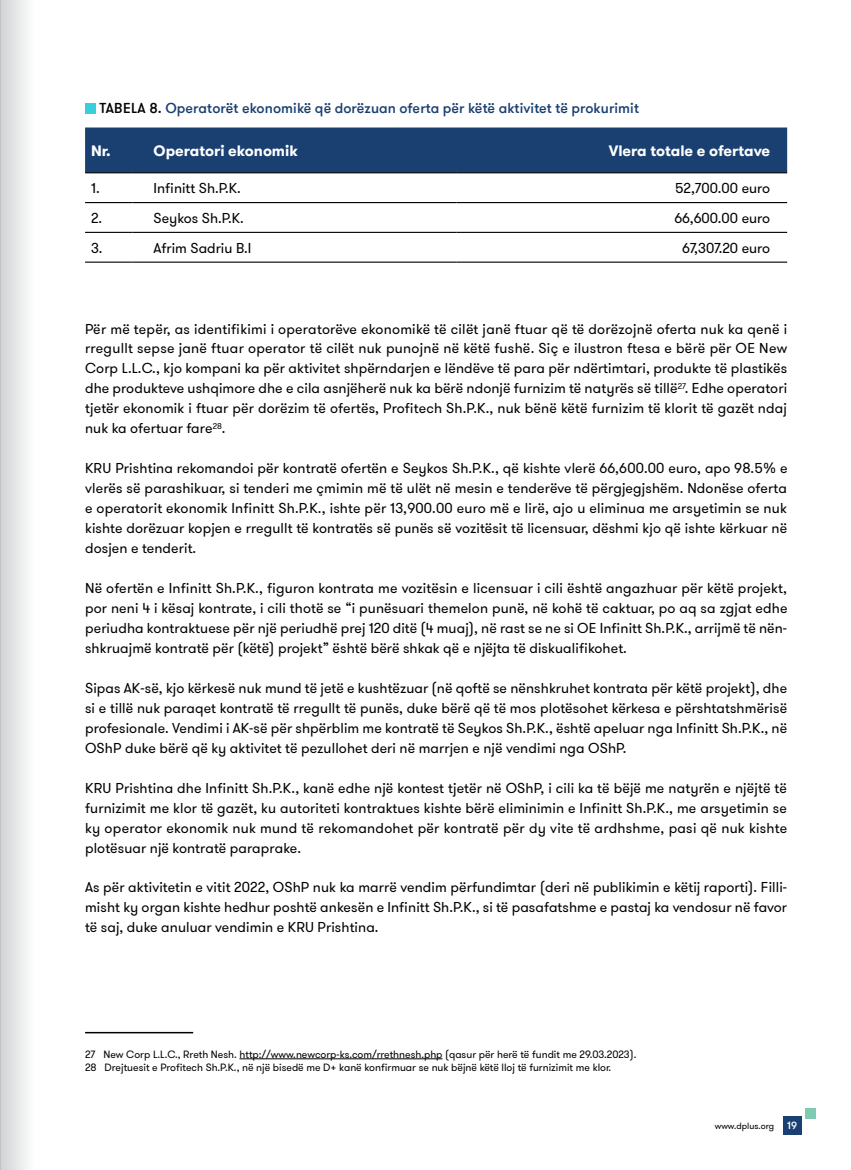
<style>
.page{position:relative;width:851px;height:1170px;background:#fff}
.page>*{position:absolute;margin:0;border:0;box-sizing:border-box;transform-origin:0 0}
.t1{font:700 15px "GT Walsheim Pro";color:#fff}
.t2{font:14.25px/20px "GT Walsheim Pro";letter-spacing:.005em;color:#000;text-align:justify}
.t3{font:500 14.25px "GT Walsheim Pro";letter-spacing:.005em;color:#1a3f71}
.t4{font:10.5px/12.6px "GT Walsheim Pro";color:#000}
.t5{font:9px "GT Walsheim Pro";color:#000}
.s1{color:#000}
.s2{font-weight:500;font-size:10.5px;color:#fff}
</style>
<div class="page">
<div style="left:85px;top:103px;width:11px;height:10px;background:#36cfdb"></div>
<div style="left:85px;top:127px;width:702px;height:45px;background:#1a3f71"></div>
<hr style="left:85px;top:172px;width:47px;height:1px;background:#000">
<hr style="left:132px;top:172px;width:324px;height:1px;background:#000">
<hr style="left:456px;top:172px;width:331px;height:1px;background:#000">
<hr style="left:85px;top:202px;width:47px;height:1px;background:#000">
<hr style="left:132px;top:202px;width:324px;height:1px;background:#000">
<hr style="left:456px;top:202px;width:331px;height:1px;background:#000">
<hr style="left:85px;top:232px;width:47px;height:1px;background:#000">
<hr style="left:132px;top:232px;width:324px;height:1px;background:#000">
<hr style="left:456px;top:232px;width:331px;height:1px;background:#000">
<hr style="left:85px;top:261px;width:47px;height:2px;background:#000">
<hr style="left:132px;top:261px;width:324px;height:2px;background:#000">
<hr style="left:456px;top:261px;width:331px;height:2px;background:#000">
<hr style="left:85px;top:1031px;width:108px;height:2px;background:#000">
<hr style="left:239px;top:1058px;width:203px;height:1px;background:#000">
<div style="left:804px;top:1107px;width:11px;height:11px;background:#7ecbb3"></div>
<div style="left:782px;top:1116px;width:19px;height:18px;background:#1a3f71"></div>
<div style="left:0;top:0;width:36px;height:1169px;background:linear-gradient(to right,#d0d2d3,#fff)"></div>
<hr style="left:0;top:0;width:1px;height:1169px;background:#bcbec0">
<p class="t3" style="left:99px;top:99px;width:541px"><span class="s1">TABELA 8.</span> Operatorët ekonomikë që dorëzuan oferta për këtë aktivitet të prokurimit</p>
<p class="t1" style="left:91px;top:141px;width:21px">Nr.</p>
<p class="t1" style="left:153px;top:141px;width:146px">Operatori ekonomik</p>
<p class="t1" style="left:608px;top:141px;width:163px">Vlera totale e ofertave</p>
<p class="t2" style="left:91px;top:178px;width:10px">1.</p>
<p class="t2" style="left:153px;top:178px;width:89px">Infinitt Sh.P.K.</p>
<p class="t2" style="left:675px;top:178px;width:97px">52,700.00 euro</p>
<p class="t2" style="left:91px;top:208px;width:13px">2.</p>
<p class="t2" style="left:153px;top:208px;width:92px">Seykos Sh.P.K.</p>
<p class="t2" style="left:674px;top:208px;width:97px">66,600.00 euro</p>
<p class="t2" style="left:91px;top:238px;width:13px">3.</p>
<p class="t2" style="left:153px;top:238px;width:99px">Afrim Sadriu B.I</p>
<p class="t2" style="left:682px;top:238px;width:89px">67,307.20 euro</p>
<p class="t2" style="left:85px;top:319px;width:703px">Për më tepër, as identifikimi i operatorëve ekonomikë të cilët janë ftuar që të dorëzojnë oferta nuk ka qenë i rregullt sepse janë ftuar operator të cilët nuk punojnë në këtë fushë. Siç e ilustron ftesa e bërë për OE New Corp L.L.C., kjo kompani ka për aktivitet shpërndarjen e lëndëve të para për ndërtimtari, produkte të plastikës dhe produkteve ushqimore dhe e cila asnjëherë nuk ka bërë ndonjë furnizim të natyrës së tillë<sup>27</sup>. Edhe operatori tjetër ekonomik i ftuar për dorëzim të ofertës, Profitech Sh.P.K., nuk bënë këtë furnizim të klorit të gazët ndaj nuk ka ofertuar fare<sup>28</sup>.</p>
<p class="t2" style="left:85px;top:458px;width:703px">KRU Prishtina rekomandoi për kontratë ofertën e Seykos Sh.P.K., që kishte vlerë 66,600.00 euro, apo 98.5% e vlerës së parashikuar, si tenderi me çmimin më të ulët në mesin e tenderëve të përgjegjshëm. Ndonëse oferta e operatorit ekonomik Infinitt Sh.P.K., ishte për 13,900.00 euro më e lirë, ajo u eliminua me arsyetimin se nuk kishte dorëzuar kopjen e rregullt të kontratës së punës së vozitësit të licensuar, dëshmi kjo që ishte kërkuar në dosjen e tenderit.</p>
<p class="t2" style="left:85px;top:578px;width:703px">Në ofertën e Infinitt Sh.P.K., figuron kontrata me vozitësin e licensuar i cili është angazhuar për këtë projekt, por neni 4 i kësaj kontrate, i cili thotë se “i punësuari themelon punë, në kohë të caktuar, po aq sa zgjat edhe periudha kontraktuese për një periudhë prej 120 ditë (4 muaj), në rast se ne si OE Infinitt Sh.P.K., arrijmë të nën&shy;shkruajmë kontratë për (këtë) projekt” është bërë shkak që e njëjta të diskualifikohet.</p>
<p class="t2" style="left:85px;top:678px;width:703px">Sipas AK-së, kjo kërkesë nuk mund të jetë e kushtëzuar (në qoftë se nënshkruhet kontrata për këtë projekt), dhe si e tillë nuk paraqet kontratë të rregullt të punës, duke bërë që të mos plotësohet kërkesa e përshtatshmërisë profesionale. Vendimi i AK-së për shpërblim me kontratë të Seykos Sh.P.K., është apeluar nga Infinitt Sh.P.K., në OShP duke bërë që ky aktivitet të pezullohet deri në marrjen e një vendimi nga OShP.</p>
<p class="t2" style="left:85px;top:778px;width:703px">KRU Prishtina dhe Infinitt Sh.P.K., kanë edhe një kontest tjetër në OShP, i cili ka të bëjë me natyrën e njëjtë të furnizimit me klor të gazët, ku autoriteti kontraktues kishte bërë eliminimin e Infinitt Sh.P.K., me arsyetimin se ky operator ekonomik nuk mund të rekomandohet për kontratë për dy vite të ardhshme, pasi që nuk kishte plotësuar një kontratë paraprake.</p>
<p class="t2" style="left:85px;top:877px;width:703px">As për aktivitetin e vitit 2022, OShP nuk ka marrë vendim përfundimtar (deri në publikimin e këtij raporti). Filli&shy;misht ky organ kishte hedhur poshtë ankesën e Infinitt Sh.P.K., si të pasafatshme e pastaj ka vendosur në favor të saj, duke anuluar vendimin e KRU Prishtina.</p>
<p class="t4" style="left:85px;top:1048px;width:552px">27 New Corp L.L.C., Rreth Nesh. http://www.newcorp-ks.com/rrethnesh.php (qasur për herë të fundit me 29.03.2023).<br>28 Drejtuesit e Profitech Sh.P.K., në një bisedë me D+ kanë konfirmuar se nuk bëjnë këtë lloj të furnizimit me klor.</p>
<p class="t5" style="left:714px;top:1119px;width:84px">www.dplus.org <span class="s2">19</span></p>
</div>
